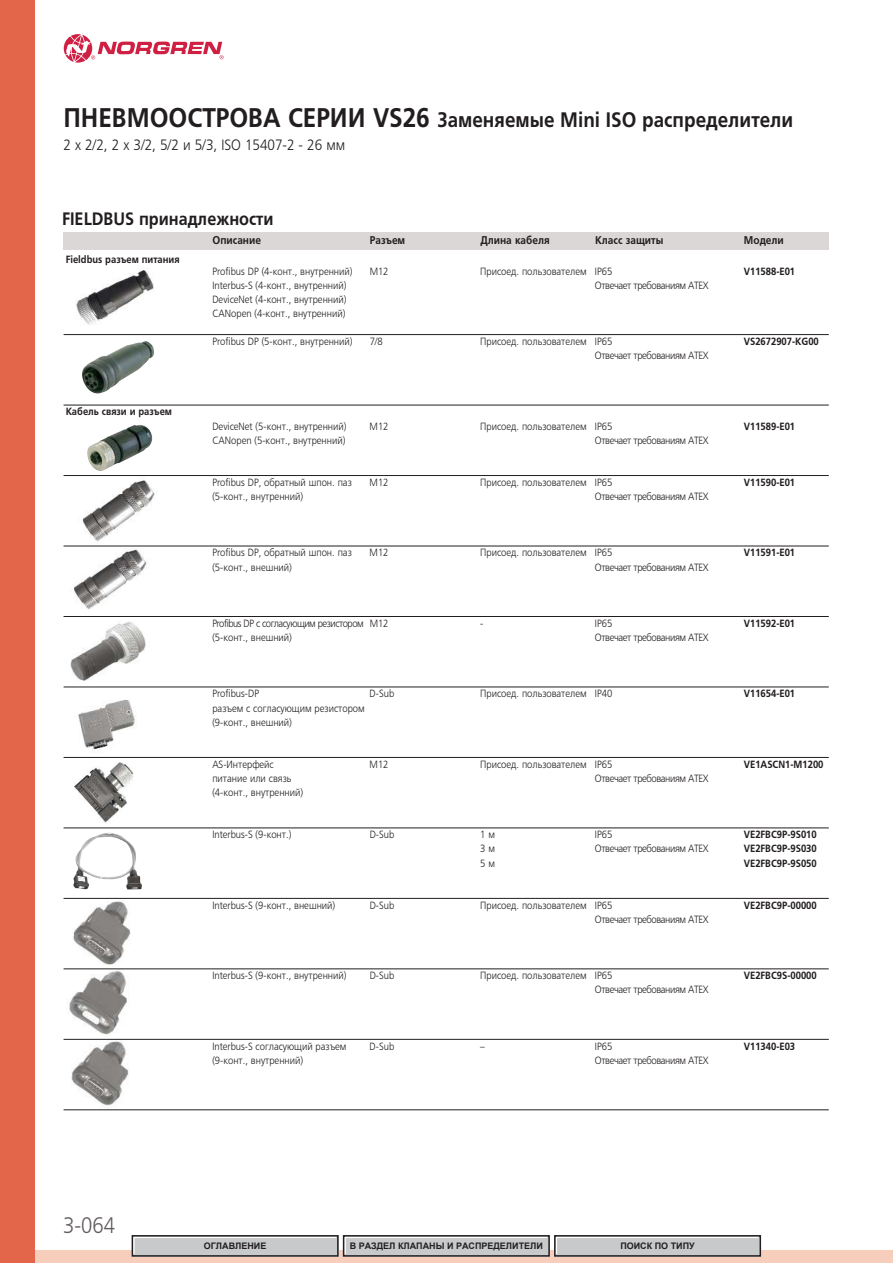
<style>
.page{position:relative;width:893px;height:1263px;background:#fff}
.page>*{position:absolute;margin:0;border:0;box-sizing:border-box;transform-origin:0 0}
.t1{font:300 22.5px "Frutiger LTCYR";color:#635d5d;scale:.9 1}
.t2{font:700 21px "Frutiger LTCYR";color:#221e1f;scale:.9 1}
.t3{font:700 18px "Frutiger LTCYR";color:#221e1f;scale:.9 1}
.t4{font:300 15px "Frutiger LTCYR";color:#221e1f;scale:.9 1}
.t5{font:700 11.25px "Frutiger LTCYR";color:#221e1f;scale:.9 1}
.t6{font:300 10.5px/14.1px "Frutiger LTCYR";color:#221e1f;scale:.9 1}
.t7{font:300 10.5px "Frutiger LTCYR";letter-spacing:-.04em;color:#221e1f;scale:.9 1}
.t8{font:700 10.5px "Frutiger LTCYR";color:#221e1f;scale:.9 1}
.t9{font:300 10.5px "Frutiger LTCYR";letter-spacing:-.05em;color:#221e1f;scale:.9 1}
.t10{font:700 9px "Arial";color:#231f20}
.s1{font-size:27px}
</style>
<div class="page">
<img style="left:70px;top:621px;width:76px;height:60px">
<img style="left:78px;top:700px;width:57px;height:50px">
<img style="left:71px;top:1041px;width:58px;height:65px">
<svg style="left:892px;top:1250px;width:1px;height:13px"></svg>
<div style="left:0;top:1250px;width:892px;height:13px;background:#f7cdbc"></div>
<div style="left:0;top:0;width:34px;height:1263px;background:#e4664a"></div>
<svg style="left:64px;top:34px;width:160px;height:29px"></svg>
<img style="left:82px;top:480px;width:73px;height:61px">
<img style="left:74px;top:549px;width:73px;height:60px">
<img style="left:74px;top:762px;width:59px;height:61px">
<img style="left:73px;top:832px;width:69px;height:57px">
<img style="left:73px;top:901px;width:58px;height:64px">
<img style="left:68px;top:970px;width:59px;height:66px">
<img style="left:82px;top:341px;width:72px;height:52px">
<img style="left:76px;top:270px;width:78px;height:55px">
<img style="left:87px;top:425px;width:65px;height:46px">
<hr style="left:64px;top:334px;width:765px;height:1px;background:#221e1f">
<hr style="left:64px;top:405px;width:765px;height:1px;background:#221e1f">
<hr style="left:64px;top:475px;width:765px;height:1px;background:#221e1f">
<hr style="left:64px;top:546px;width:765px;height:1px;background:#221e1f">
<hr style="left:64px;top:616px;width:765px;height:1px;background:#221e1f">
<hr style="left:64px;top:687px;width:765px;height:1px;background:#221e1f">
<hr style="left:64px;top:757px;width:765px;height:1px;background:#221e1f">
<hr style="left:64px;top:828px;width:765px;height:1px;background:#221e1f">
<hr style="left:64px;top:898px;width:765px;height:1px;background:#221e1f">
<hr style="left:64px;top:969px;width:765px;height:1px;background:#221e1f">
<hr style="left:64px;top:1039px;width:765px;height:1px;background:#221e1f">
<hr style="left:64px;top:1110px;width:765px;height:1px;background:#221e1f">
<div style="left:64px;top:232px;width:306px;height:17px;background:#dad7d6"></div>
<div style="left:370px;top:232px;width:110px;height:17px;background:#dad7d6"></div>
<div style="left:480px;top:232px;width:115px;height:17px;background:#dad7d6"></div>
<div style="left:595px;top:232px;width:149px;height:17px;background:#dad7d6"></div>
<div style="left:744px;top:232px;width:85px;height:17px;background:#dad7d6"></div>
<div style="left:135px;top:1238px;width:201px;height:16px;background:#c7c9cb"></div>
<div style="left:132px;top:1235px;width:207px;height:22px;border:2px solid #231f20"></div>
<div style="left:557px;top:1238px;width:201px;height:16px;background:#c7c9cb"></div>
<div style="left:554px;top:1235px;width:207px;height:22px;border:2px solid #231f20"></div>
<div style="left:346px;top:1238px;width:201px;height:16px;background:#c7c9cb"></div>
<div style="left:343px;top:1235px;width:207px;height:22px;border:2px solid #231f20"></div>
<h2 class="t2" style="left:63px;top:110px;width:812px"><span class="s1">ПНЕВМООСТРОВА СЕРИИ VS26</span> Заменяемые Mini ISO распределители</h2>
<h3 class="t4" style="left:63px;top:138px;width:315px">2 x 2/2, 2 x 3/2, 5/2 и 5/3, ISO 15407-2 - 26 мм</h3>
<h3 class="t3" style="left:62px;top:211px;width:236px">FIELDBUS принадлежности</h3>
<p class="t6" style="left:212px;top:264px;width:157px">Profibus DP (4-конт., внутренний)</p>
<p class="t6" style="left:370px;top:264px;width:23px">M12</p>
<p class="t6" style="left:480px;top:264px;width:148px">Присоед. пользователем IP65</p>
<p class="t8" style="left:744px;top:266px;width:59px">V11588-E01</p>
<p class="t6" style="left:212px;top:278px;width:150px">Interbus-S (4-конт., внутренний)</p>
<p class="t7" style="left:595px;top:281px;width:128px">Отвечает требованиям ATEX</p>
<p class="t6" style="left:212px;top:293px;width:150px">DeviceNet (4-конт., внутренний)<br>CANopen (4-конт., внутренний)</p>
<p class="t6" style="left:212px;top:335px;width:157px">Profibus DP (5-конт., внутренний)</p>
<p class="t6" style="left:370px;top:335px;width:16px">7/8</p>
<p class="t6" style="left:480px;top:335px;width:148px">Присоед. пользователем IP65</p>
<p class="t8" style="left:744px;top:337px;width:85px">VS2672907-KG00</p>
<p class="t7" style="left:595px;top:351px;width:128px">Отвечает требованиям ATEX</p>
<p class="t5" style="left:212px;top:236px;width:55px">Описание</p>
<p class="t5" style="left:370px;top:236px;width:41px">Разъем</p>
<p class="t5" style="left:480px;top:236px;width:79px">Длина кабеля</p>
<p class="t5" style="left:595px;top:236px;width:77px">Класс защиты</p>
<p class="t5" style="left:744px;top:236px;width:46px">Модели</p>
<p class="t8" style="left:66px;top:255px;width:128px">Fieldbus разъем питания</p>
<p class="t8" style="left:66px;top:407px;width:120px">Кабель связи и разъем</p>
<p class="t6" style="left:212px;top:419px;width:150px">DeviceNet (5-конт., внутренний)</p>
<p class="t6" style="left:370px;top:419px;width:23px">M12</p>
<p class="t6" style="left:480px;top:419px;width:148px">Присоед. пользователем IP65</p>
<p class="t8" style="left:744px;top:421px;width:59px">V11589-E01</p>
<p class="t6" style="left:212px;top:434px;width:149px">CANopen (5-конт., внутренний)</p>
<p class="t7" style="left:595px;top:436px;width:128px">Отвечает требованиям ATEX</p>
<p class="t6" style="left:212px;top:476px;width:156px">Profibus DP, обратный шпон. паз</p>
<p class="t6" style="left:370px;top:476px;width:23px">M12</p>
<p class="t6" style="left:480px;top:476px;width:148px">Присоед. пользователем IP65</p>
<p class="t8" style="left:744px;top:478px;width:59px">V11590-E01</p>
<p class="t6" style="left:212px;top:490px;width:102px">(5-конт., внутренний)</p>
<p class="t7" style="left:595px;top:492px;width:128px">Отвечает требованиям ATEX</p>
<p class="t6" style="left:212px;top:546px;width:156px">Profibus DP, обратный шпон. паз</p>
<p class="t6" style="left:370px;top:546px;width:23px">M12</p>
<p class="t6" style="left:480px;top:546px;width:148px">Присоед. пользователем IP65</p>
<p class="t8" style="left:744px;top:548px;width:59px">V11591-E01</p>
<p class="t6" style="left:212px;top:560px;width:90px">(5-конт., внешний)</p>
<p class="t7" style="left:595px;top:562px;width:128px">Отвечает требованиям ATEX</p>
<p class="t9" style="left:212px;top:619px;width:197px">Profibus DP с согласующим резистором M12</p>
<p class="t6" style="left:480px;top:617px;width:5px">-</p>
<p class="t6" style="left:595px;top:617px;width:21px">IP65</p>
<p class="t8" style="left:744px;top:619px;width:59px">V11592-E01</p>
<p class="t6" style="left:212px;top:631px;width:90px">(5-конт., внешний)</p>
<p class="t7" style="left:595px;top:633px;width:128px">Отвечает требованиям ATEX</p>
<p class="t6" style="left:212px;top:687px;width:53px">Profibus-DP</p>
<p class="t6" style="left:370px;top:687px;width:29px">D-Sub</p>
<p class="t6" style="left:480px;top:687px;width:148px">Присоед. пользователем IP40</p>
<p class="t8" style="left:744px;top:689px;width:59px">V11654-E01</p>
<p class="t6" style="left:212px;top:701px;width:171px">разъем с согласующим резистором (9-конт., внешний)</p>
<p class="t6" style="left:212px;top:758px;width:70px">AS-Интерфейс</p>
<p class="t6" style="left:370px;top:758px;width:23px">M12</p>
<p class="t6" style="left:480px;top:758px;width:148px">Присоед. пользователем IP65</p>
<p class="t8" style="left:744px;top:760px;width:90px">VE1ASCN1-M1200</p>
<p class="t6" style="left:212px;top:772px;width:89px">питание или связь</p>
<p class="t7" style="left:595px;top:774px;width:128px">Отвечает требованиям ATEX</p>
<p class="t6" style="left:212px;top:786px;width:102px">(4-конт., внутренний)</p>
<p class="t6" style="left:212px;top:828px;width:89px">Interbus-S (9-конт.)</p>
<p class="t6" style="left:370px;top:828px;width:29px">D-Sub</p>
<p class="t6" style="left:480px;top:828px;width:18px">1 м</p>
<p class="t6" style="left:595px;top:828px;width:21px">IP65</p>
<p class="t8" style="left:744px;top:830px;width:83px">VE2FBC9P-9S010</p>
<p class="t6" style="left:480px;top:842px;width:18px">3 м</p>
<p class="t7" style="left:595px;top:844px;width:128px">Отвечает требованиям ATEX</p>
<p class="t8" style="left:744px;top:844px;width:83px">VE2FBC9P-9S030</p>
<p class="t6" style="left:480px;top:856px;width:18px">5 м</p>
<p class="t8" style="left:744px;top:858px;width:83px">VE2FBC9P-9S050</p>
<p class="t6" style="left:212px;top:899px;width:138px">Interbus-S (9-конт., внешний)</p>
<p class="t6" style="left:370px;top:899px;width:29px">D-Sub</p>
<p class="t6" style="left:480px;top:899px;width:148px">Присоед. пользователем IP65</p>
<p class="t8" style="left:744px;top:901px;width:83px">VE2FBC9P-00000</p>
<p class="t7" style="left:595px;top:915px;width:128px">Отвечает требованиям ATEX</p>
<p class="t6" style="left:212px;top:969px;width:150px">Interbus-S (9-конт., внутренний)</p>
<p class="t6" style="left:370px;top:969px;width:29px">D-Sub</p>
<p class="t6" style="left:480px;top:969px;width:148px">Присоед. пользователем IP65</p>
<p class="t8" style="left:744px;top:971px;width:83px">VE2FBC9S-00000</p>
<p class="t7" style="left:595px;top:985px;width:128px">Отвечает требованиям ATEX</p>
<p class="t6" style="left:212px;top:1040px;width:151px">Interbus-S согласующий разъем</p>
<p class="t6" style="left:370px;top:1040px;width:29px">D-Sub</p>
<p class="t6" style="left:480px;top:1040px;width:7px">–</p>
<p class="t6" style="left:595px;top:1040px;width:21px">IP65</p>
<p class="t8" style="left:744px;top:1042px;width:59px">V11340-E03</p>
<p class="t6" style="left:212px;top:1054px;width:102px">(9-конт., внутренний)</p>
<p class="t7" style="left:595px;top:1056px;width:128px">Отвечает требованиям ATEX</p>
<h1 class="t1" style="left:63px;top:1215px;width:59px">3-064</h1>
<p class="t10" style="left:204px;top:1241px;width:64px">ОГЛАВЛЕНИЕ</p>
<p class="t10" style="left:350px;top:1241px;width:195px">В РАЗДЕЛ КЛАПАНЫ И РАСПРЕДЕЛИТЕЛИ</p>
<p class="t10" style="left:620px;top:1241px;width:76px">ПОИСК ПО ТИПУ</p>
</div>
